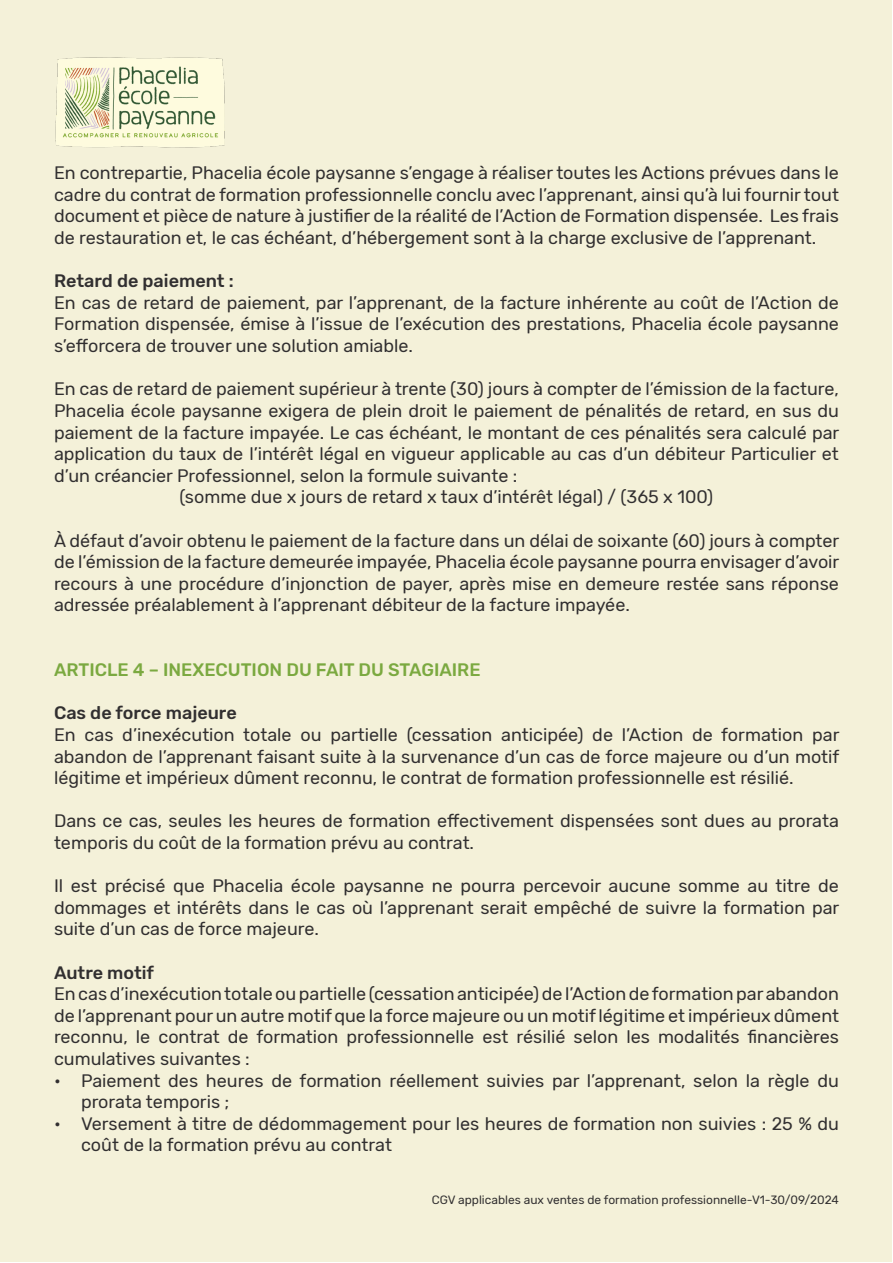
<style>
.page{position:relative;width:893px;height:1263px;background:#fff}
.page>*{position:absolute;margin:0;border:0;box-sizing:border-box;transform-origin:0 0}
.t1{font:18px/21.6px "Rubik";color:#312f30;text-align:justify}
.t2{font:500 18px "Rubik";color:#312f30}
.t3{font:500 18px "Rubik";color:#7ba940}
.t4{font:12px "Rubik";color:#312f30}
</style>
<div class="page">
<div style="left:0;top:0;width:891px;height:1261px;background:#f4f1d9"></div>
<img style="left:55px;top:57px;width:170px;height:91px">
<p class="t1" style="left:54px;top:163px;width:786px">En contrepartie, Phacelia école paysanne s’engage à réaliser toutes les Actions prévues dans le cadre du contrat de formation professionnelle conclu avec l’apprenant, ainsi qu’à lui fournir tout document et pièce de nature à justifier de la réalité de l’Action de Formation dispensée. Les frais de restauration et, le cas échéant, d’hébergement sont à la charge exclusive de l’apprenant.</p>
<p class="t2" style="left:54px;top:271px;width:181px">Retard de paiement :</p>
<p class="t1" style="left:54px;top:292px;width:786px">En cas de retard de paiement, par l’apprenant, de la facture inhérente au coût de l’Action de Formation dispensée, émise à l’issue de l’exécution des prestations, Phacelia école paysanne s’efforcera de trouver une solution amiable.</p>
<p class="t1" style="left:54px;top:379px;width:787px">En cas de retard de paiement supérieur à trente (30) jours à compter de l’émission de la facture, Phacelia école paysanne exigera de plein droit le paiement de pénalités de retard, en sus du paiement de la facture impayée. Le cas échéant, le montant de ces pénalités sera calculé par application du taux de l’intérêt légal en vigueur applicable au cas d’un débiteur Particulier et d’un créancier Professionnel, selon la formule suivante :</p>
<p class="t1" style="left:180px;top:487px;width:535px">(somme due x jours de retard x taux d’intérêt légal) / (365 x 100)</p>
<p class="t1" style="left:54px;top:530px;width:787px">À défaut d’avoir obtenu le paiement de la facture dans un délai de soixante (60) jours à compter de l’émission de la facture demeurée impayée, Phacelia école paysanne pourra envisager d’avoir recours à une procédure d’injonction de payer, après mise en demeure restée sans réponse adressée préalablement à l’apprenant débiteur de la facture impayée.</p>
<p class="t3" style="left:54px;top:659px;width:428px">ARTICLE 4 – INEXECUTION DU FAIT DU STAGIAIRE</p>
<p class="t2" style="left:54px;top:703px;width:184px">Cas de force majeure</p>
<p class="t1" style="left:54px;top:724px;width:787px">En cas d’inexécution totale ou partielle (cessation anticipée) de l’Action de formation par abandon de l’apprenant faisant suite à la survenance d’un cas de force majeure ou d’un motif légitime et impérieux dûment reconnu, le contrat de formation professionnelle est résilié.</p>
<p class="t1" style="left:54px;top:811px;width:786px">Dans ce cas, seules les heures de formation effectivement dispensées sont dues au prorata temporis du coût de la formation prévu au contrat.</p>
<p class="t1" style="left:54px;top:875px;width:787px">Il est précisé que Phacelia école paysanne ne pourra percevoir aucune somme au titre de dommages et intérêts dans le cas où l’apprenant serait empêché de suivre la formation par suite d’un cas de force majeure.</p>
<p class="t2" style="left:54px;top:962px;width:102px">Autre motif</p>
<p class="t1" style="left:54px;top:983px;width:786px">En cas d’inexécution totale ou partielle (cessation anticipée) de l’Action de formation par abandon de l’apprenant pour un autre motif que la force majeure ou un motif légitime et impérieux dûment reconnu, le contrat de formation professionnelle est résilié selon les modalités financières cumulatives suivantes :</p>
<p class="t1" style="left:81px;top:1070px;width:759px;text-indent:-27px">• Paiement des heures de formation réellement suivies par l’apprenant, selon la règle du prorata temporis ;</p>
<p class="t1" style="left:81px;top:1113px;width:759px;text-indent:-27px">• Versement à titre de dédommagement pour les heures de formation non suivies : 25 % du coût de la formation prévu au contrat</p>
<p class="t4" style="left:432px;top:1193px;width:409px">CGV applicables aux ventes de formation professionnelle-V1-30/09/2024</p>
</div>
